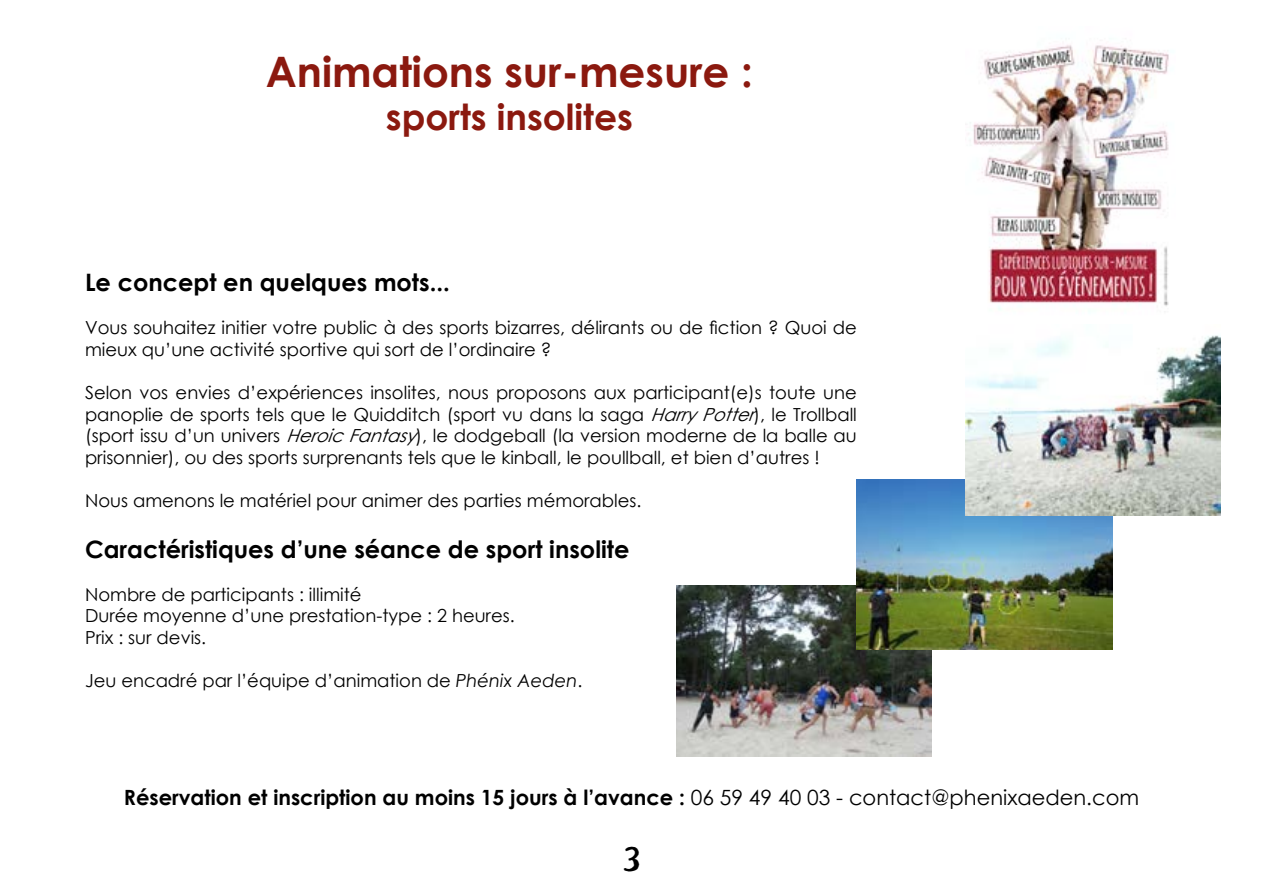
<style>
.page{position:relative;width:1263px;height:893px;background:#fff}
.page>*{position:absolute;margin:0;border:0;box-sizing:border-box;transform-origin:0 0}
.t1{font:700 42px "Century Gothic";color:#8b190f}
.t2{font:700 36px "Century Gothic";color:#8b190f}
.t3{font:36px "Piecesof Eight";color:#000}
.t4{font:700 24px "Century Gothic";color:#000}
.t5{font:700 21px "Century Gothic";color:#000}
.t6{font:18px/21.6px "Century Gothic";color:#000}
.s1{font-style:italic}
.s2{font-weight:400}
</style>
<div class="page">
<img style="left:676px;top:586px;width:255px;height:170px">
<img style="left:968px;top:45px;width:201px;height:265px">
<img style="left:857px;top:479px;width:255px;height:171px">
<img style="left:965px;top:335px;width:255px;height:180px">
<h1 class="t1" style="left:266px;top:40px;width:489px">Animations sur-mesure :</h1>
<h2 class="t2" style="left:386px;top:90px;width:248px">sports insolites</h2>
<h3 class="t4" style="left:85px;top:264px;width:366px">Le concept en quelques mots...</h3>
<p class="t6" style="left:85px;top:317px;width:773px">Vous souhaitez initier votre public à des sports bizarres, délirants ou de fiction ? Quoi de mieux qu’une activité sportive qui sort de l’ordinaire ?</p>
<p class="t6" style="left:85px;top:381px;width:773px;text-align:justify">Selon vos envies d’expériences insolites, nous proposons aux participant(e)s toute une panoplie de sports tels que le Quidditch (sport vu dans la saga <span class="s1">HarryPotter</span>), le Trollball (sport issu d’un univers <span class="s1">HeroicFantasy</span>), le dodgeball (la version moderne de la balle au prisonnier), ou des sports surprenants tels que le kinball, le poullball, et bien d’autres !</p>
<p class="t6" style="left:85px;top:489px;width:558px">Nous amenons le matériel pour animer des parties mémorables.</p>
<h3 class="t4" style="left:85px;top:531px;width:546px">Caractéristiques d’une séance de sport insolite</h3>
<p class="t6" style="left:85px;top:583px;width:431px">Nombre de participants : illimité<br>Durée moyenne d’une prestation-type : 2 heures.<br>Prix : sur devis.</p>
<p class="t6" style="left:85px;top:669px;width:499px">Jeu encadré par l’équipe d’animation de <span class="s1">Phénix Aeden</span>.</p>
<p class="t5" style="left:124px;top:781px;width:1017px">Réservation et inscription au moins 15 jours à l’avance : <span class="s2">06 59 49 40 03 - contact@phenixaeden.com</span></p>
<h2 class="t3" style="left:623px;top:841px;width:18px">3</h2>
</div>
